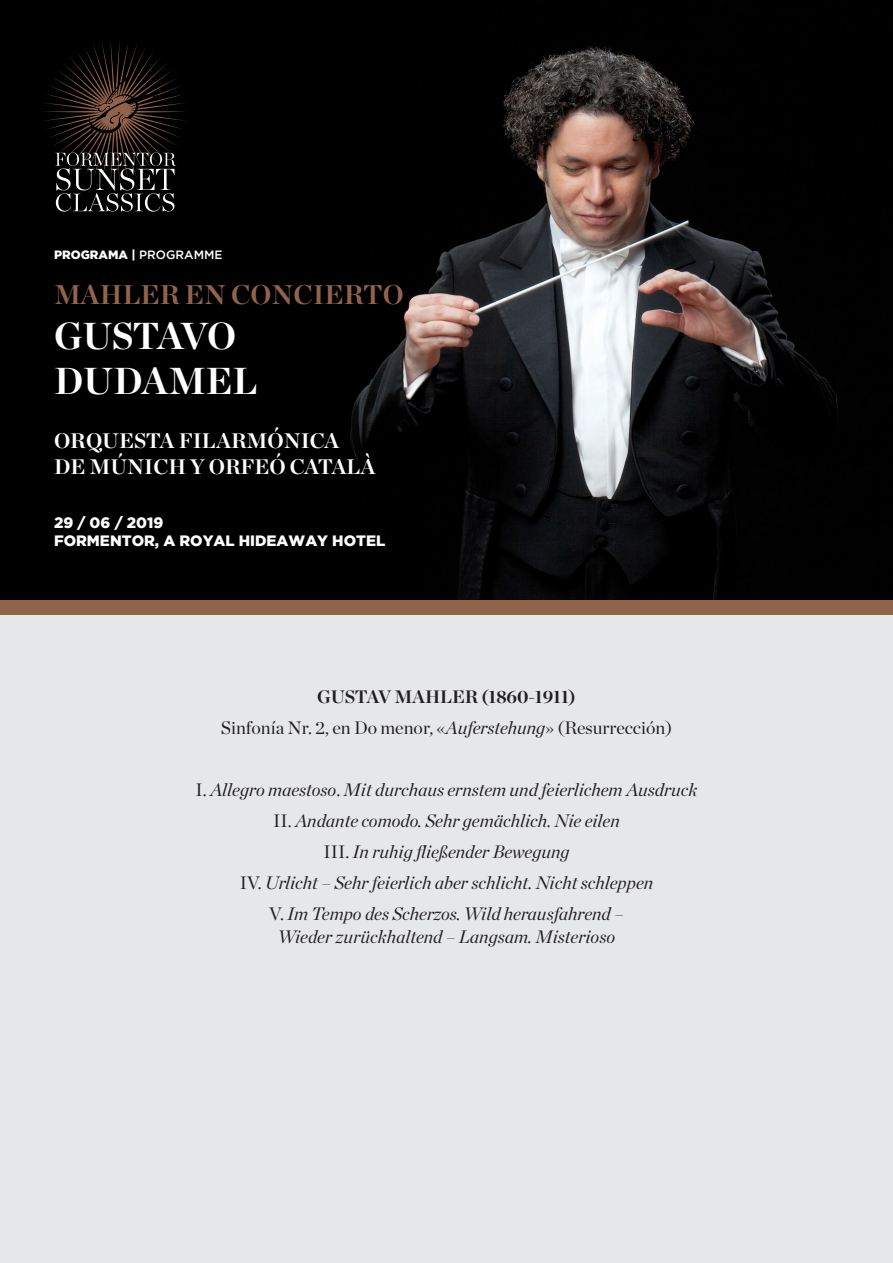
<style>
.page{position:relative;width:893px;height:1263px;background:#fff}
.page>*{position:absolute;margin:0;border:0;box-sizing:border-box;transform-origin:0 0}
.t1{font:700 37.5px "Chronicle Display";letter-spacing:-.03em;color:#fff}
.t2{font:700 37.5px "Chronicle Display";letter-spacing:-.01em;color:#fff}
.t3{font:700 27px "Chronicle Display";color:#91634b}
.t4{font:700 21px/25.5px "Chronicle Display";color:#fff}
.t5{font:italic 18px/22.5px "Chronicle Display";color:#231f20;text-align:center}
.t6{font:18px "Chronicle Display";color:#231f20}
.t7{font:700 18px "Chronicle Display";color:#231f20}
.t8{font:900 15px "Gotham";color:#fff}
.t9{font:900 12px "Gotham";color:#fff}
.s1{font-weight:500}
.s2{font-style:italic}
.s3{font-style:normal}
</style>
<div class="page">
<div style="left:0;top:344px;width:893px;height:919px;background:#e6e7e9"></div>
<img style="left:0;top:0;width:893px;height:599px">
<svg style="left:42px;top:39px;width:146px;height:173px;background:#1e1916"></svg>
<div style="left:0;top:600px;width:893px;height:14px;background:#91634b"></div>
<p class="t9" style="left:54px;top:248px;width:170px">PROGRAMA | <span class="s1">PROGRAMME</span></p>
<p class="t3" style="left:54px;top:273px;width:351px">MAHLER EN CONCIERTO</p>
<p class="t1" style="left:54px;top:306px;width:184px">GUSTAVO</p>
<p class="t2" style="left:54px;top:351px;width:205px">DUDAMEL</p>
<p class="t4" style="left:54px;top:427px;width:323px">ORQUESTA FILARMÓNICA<br>DE MÚNICH Y ORFEÓ CATALÀ</p>
<p class="t8" style="left:54px;top:514px;width:111px">29 / 06 / 2019</p>
<p class="t8" style="left:54px;top:532px;width:333px">FORMENTOR, A ROYAL HIDEAWAY HOTEL</p>
<p class="t7" style="left:317px;top:682px;width:260px">GUSTAV MAHLER (1860-1911)</p>
<p class="t6" style="left:221px;top:714px;width:453px">Sinfonía Nr. 2, en Do menor, «<span class="s2">Auferstehung</span>» (Resurrección)</p>
<p class="t5" style="left:196px;top:777px;width:503px"><span class="s3">I.</span> Allegro maestoso<span class="s3">.</span> Mit durchaus ernstem und feierlichem Ausdruck</p>
<p class="t5" style="left:273px;top:808px;width:348px"><span class="s3">II.</span> Andante comodo. Sehr gemächlich. Nie eilen</p>
<p class="t5" style="left:323px;top:839px;width:248px"><span class="s3">III.</span> In ruhig fließender Bewegung</p>
<p class="t5" style="left:240px;top:870px;width:415px"><span class="s3">IV.</span> Urlicht – Sehr feierlich aber schlicht. Nicht schleppen</p>
<p class="t5" style="left:269px;top:901px;width:356px"><span class="s3">V.</span> Im Tempo des Scherzos. Wild herausfahrend –<br>Wieder zurückhaltend – Langsam. Misterioso</p>
</div>
